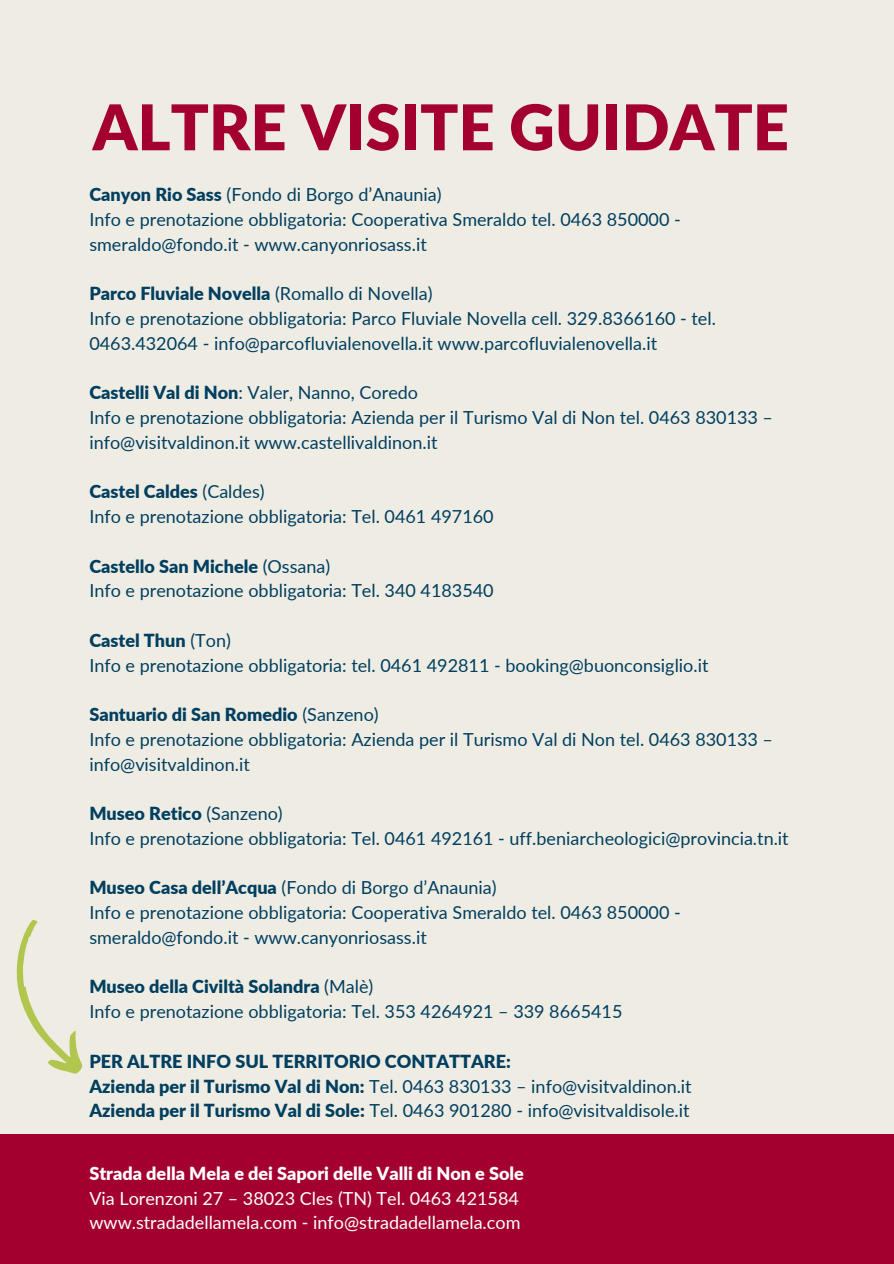
<style>
.page{position:relative;width:894px;height:1264px;background:#fff}
.page>*{position:absolute;margin:0;border:0;box-sizing:border-box;transform-origin:0 0}
.t1{font:900 63px "Lato";color:#a3002f}
.t2{font:18px/24.8px "Lato";color:#003f5f}
.t3{font:900 18px/24.8px "Lato";color:#003f5f}
.t4{font:18px/24.8px "Lato";color:#fff}
.t5{font:900 18px "Lato";color:#fff}
.s1{font-weight:900}
.s2{font-weight:400}
</style>
<div class="page">
<div style="left:0;top:0;width:893px;height:1263px;background:#efece4"></div>
<div style="left:0;top:1134px;width:893px;height:129px;background:#a3002f"></div>
<svg style="left:16px;top:919px;width:67px;height:155px"></svg>
<h1 class="t1" style="left:93px;top:88px;width:697px">ALTRE VISITE GUIDATE</h1>
<p class="t2" style="left:89px;top:182px;width:592px"><span class="s1">Canyon Rio Sass</span> (Fondo di Borgo d’Anaunia)<br>Info e prenotazione obbligatoria: Cooperativa Smeraldo tel. 0463 850000 - smeraldo@fondo.it - www.canyonriosass.it</p>
<p class="t2" style="left:89px;top:281px;width:628px"><span class="s1">Parco Fluviale Novella</span> (Romallo di Novella)<br>Info e prenotazione obbligatoria: Parco Fluviale Novella cell. 329.8366160 - tel.<br>0463.432064 - info@parcofluvialenovella.it www.parcofluvialenovella.it</p>
<p class="t2" style="left:89px;top:380px;width:685px"><span class="s1">Castelli Val di Non</span>: Valer, Nanno, Coredo<br>Info e prenotazione obbligatoria: Azienda per il Turismo Val di Non tel. 0463 830133 – info@visitvaldinon.it www.castellivaldinon.it</p>
<p class="t2" style="left:89px;top:479px;width:405px"><span class="s1">Castel Caldes</span> (Caldes)<br>Info e prenotazione obbligatoria: Tel. 0461 497160</p>
<p class="t2" style="left:89px;top:553px;width:405px"><span class="s1">Castello San Michele</span> (Ossana)<br>Info e prenotazione obbligatoria: Tel. 340 4183540</p>
<p class="t2" style="left:89px;top:627px;width:620px"><span class="s1">Castel Thun</span> (Ton)<br>Info e prenotazione obbligatoria: tel. 0461 492811 - booking@buonconsiglio.it</p>
<p class="t2" style="left:89px;top:701px;width:685px"><span class="s1">Santuario di San Romedio</span> (Sanzeno)<br>Info e prenotazione obbligatoria: Azienda per il Turismo Val di Non tel. 0463 830133 – info@visitvaldinon.it</p>
<p class="t2" style="left:89px;top:800px;width:700px"><span class="s1">Museo Retico</span> (Sanzeno)<br>Info e prenotazione obbligatoria: Tel. 0461 492161 - uff.beniarcheologici@provincia.tn.it</p>
<p class="t2" style="left:89px;top:875px;width:592px"><span class="s1">Museo Casa dell’Acqua</span> (Fondo di Borgo d’Anaunia)<br>Info e prenotazione obbligatoria: Cooperativa Smeraldo tel. 0463 850000 - smeraldo@fondo.it - www.canyonriosass.it</p>
<p class="t2" style="left:89px;top:974px;width:534px"><span class="s1">Museo della Civiltà Solandra</span> (Malè)<br>Info e prenotazione obbligatoria: Tel. 353 4264921 – 339 8665415</p>
<p class="t3" style="left:89px;top:1048px;width:603px">PER ALTRE INFO SUL TERRITORIO CONTATTARE:<br>Azienda per il Turismo Val di Non: <span class="s2">Tel. 0463 830133 – info@visitvaldinon.it<br></span>Azienda per il Turismo Val di Sole: <span class="s2">Tel. 0463 901280 - info@visitvaldisole.it</span></p>
<p class="t5" style="left:89px;top:1161px;width:436px">Strada della Mela e dei Sapori delle Valli di Non e Sole</p>
<p class="t4" style="left:89px;top:1185px;width:432px">Via Lorenzoni 27 – 38023 Cles (TN) Tel. 0463 421584 www.stradadellamela.com - info@stradadellamela.com</p>
</div>
